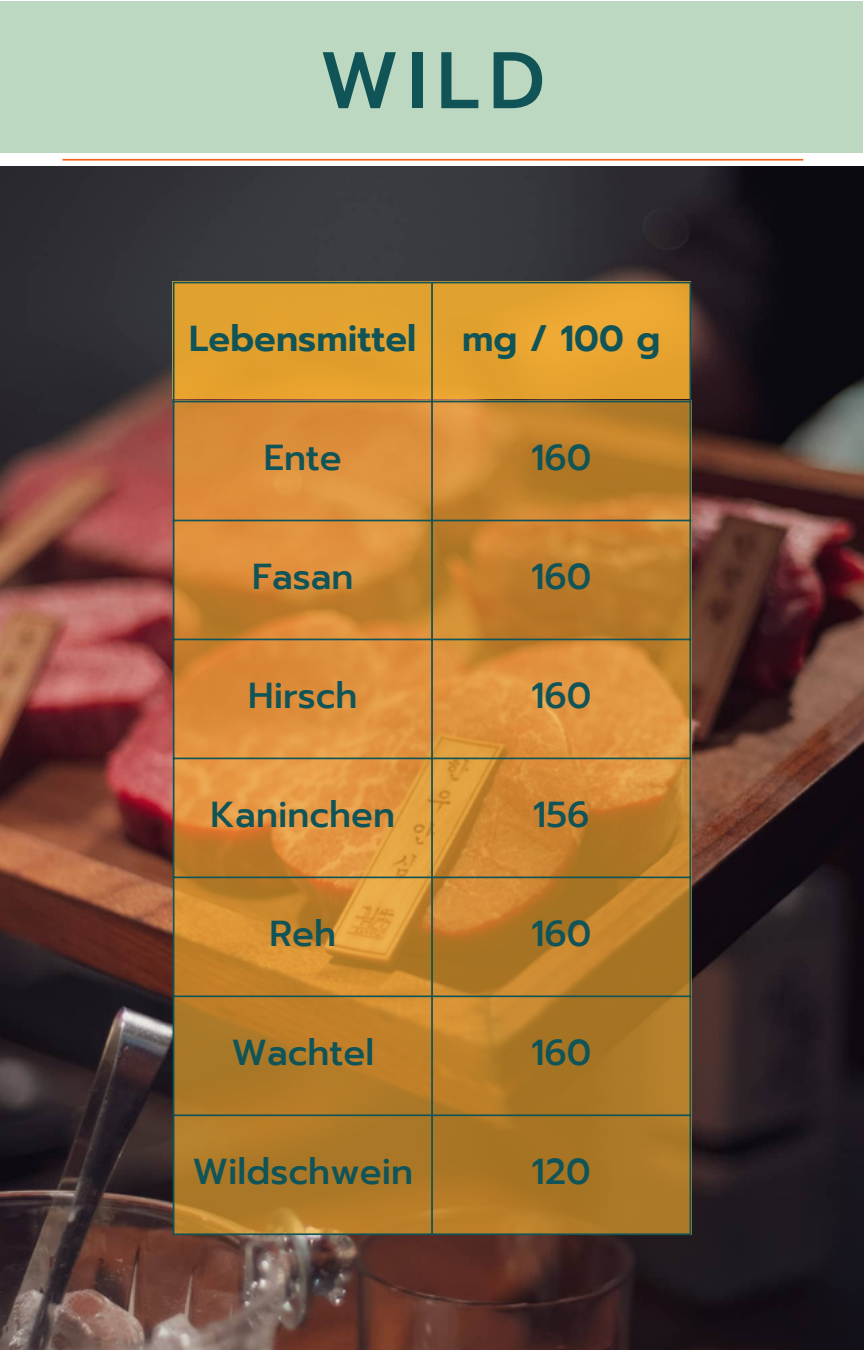
<style>
.page{position:relative;width:864px;height:1350px;background:#fff}
.page>*{position:absolute;margin:0;border:0;box-sizing:border-box;transform-origin:0 0}
.t1{font:500 80.1px "Prompt";color:#105457}
.t2{font:500 36px "Prompt";color:#105457}
.t3{font:600 36px "Prompt";color:#105457}
</style>
<div class="page">
<img style="left:0;top:167px;width:864px;height:1183px">
<hr style="left:62px;top:159px;width:741px;height:2px;background:#f26419">
<div style="left:0;top:1px;width:863px;height:152px;background:#bcd8c1"></div>
<svg style="left:174px;top:400px;width:518px;height:834px;background:#c68531"></svg>
<div style="left:173px;top:282px;width:518px;height:117px;background:#e3a12e"></div>
<hr style="left:173px;top:283px;width:1px;height:950px;background:#105457">
<hr style="left:431px;top:283px;width:2px;height:950px;background:#105457">
<hr style="left:690px;top:283px;width:1px;height:950px;background:#105457">
<hr style="left:173px;top:282px;width:518px;height:1px;background:#105457">
<hr style="left:173px;top:401px;width:518px;height:1px;background:#105457">
<hr style="left:173px;top:520px;width:518px;height:1px;background:#105457">
<hr style="left:173px;top:639px;width:518px;height:1px;background:#105457">
<hr style="left:173px;top:758px;width:518px;height:1px;background:#105457">
<hr style="left:173px;top:877px;width:518px;height:1px;background:#105457">
<hr style="left:173px;top:995px;width:518px;height:2px;background:#105457">
<hr style="left:173px;top:1114px;width:518px;height:2px;background:#105457">
<hr style="left:173px;top:1233px;width:518px;height:2px;background:#105457">
<h1 class="t1" style="left:320px;top:21px;width:227px">WILD</h1>
<p class="t3" style="left:189px;top:312px;width:228px">Lebensmittel</p>
<p class="t3" style="left:462px;top:312px;width:200px">mg / 100 g</p>
<p class="t2" style="left:264px;top:431px;width:80px">Ente</p>
<p class="t2" style="left:531px;top:431px;width:62px">160</p>
<p class="t2" style="left:252px;top:550px;width:103px">Fasan</p>
<p class="t2" style="left:531px;top:550px;width:62px">160</p>
<p class="t2" style="left:248px;top:669px;width:111px">Hirsch</p>
<p class="t2" style="left:531px;top:669px;width:62px">160</p>
<p class="t2" style="left:211px;top:788px;width:186px">Kaninchen</p>
<p class="t2" style="left:533px;top:788px;width:58px">156</p>
<p class="t2" style="left:269px;top:906px;width:68px">Reh</p>
<p class="t2" style="left:531px;top:906px;width:62px">160</p>
<p class="t2" style="left:231px;top:1025px;width:144px">Wachtel</p>
<p class="t2" style="left:531px;top:1025px;width:62px">160</p>
<p class="t2" style="left:192px;top:1144px;width:222px">Wildschwein</p>
<p class="t2" style="left:532px;top:1144px;width:61px">120</p>
</div>
